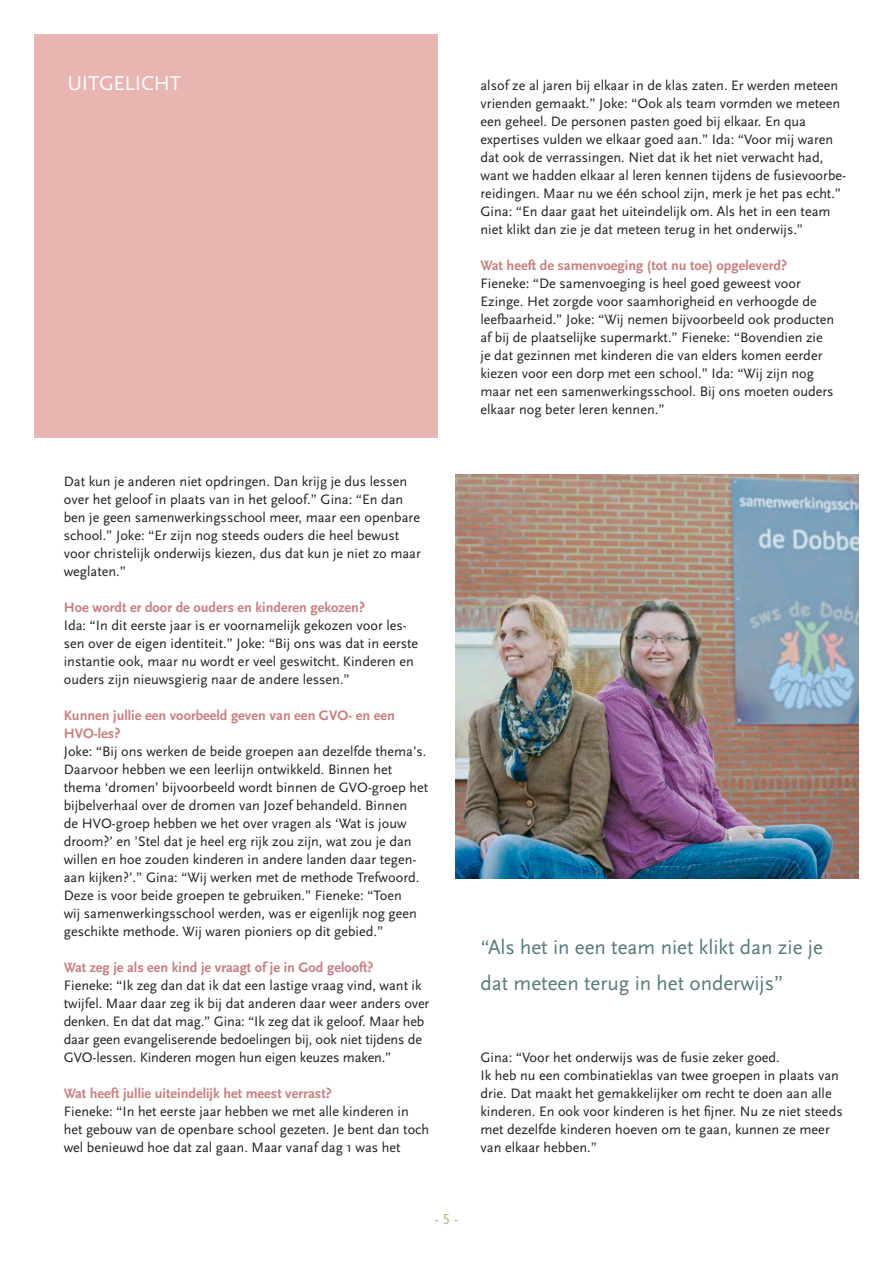
<style>
.page{position:relative;width:893px;height:1263px;background:#fff}
.page>*{position:absolute;margin:0;border:0;box-sizing:border-box;transform-origin:0 0}
.t1{font:21px/36px "Scala Sans";color:#587a7b}
.t2{font:21px "Scala Sans";letter-spacing:-.005em;color:#fff}
.kop{font:15px "Scala Sans Caps";color:#b1b579}
.t3{font:14.25px/18px "Scala Sans";color:#231f20}
.t4{font:700 14.25px/18px "Scala Sans";color:#ca7d80}
</style>
<div class="page">
<img style="left:455px;top:474px;width:404px;height:404px">
<div style="left:34px;top:34px;width:404px;height:404px;background:#e8b5b1"></div>
<p class="t2" style="left:67px;top:72px;width:115px">UITGELICHT</p>
<p class="t3" style="left:64px;top:473px;width:359px">Dat kun je anderen niet opdringen. Dan krijg je dus lessen over het geloof in plaats van in het geloof.” Gina: “En dan ben je geen samenwerkingsschool meer, maar een openbare school.” Joke: “Er zijn nog steeds ouders die heel bewust voor christelijk onderwijs kiezen, dus dat kun je niet zo maar weglaten.”</p>
<p class="t4" style="left:64px;top:599px;width:303px">Hoe wordt er door de ouders en kinderen gekozen?</p>
<p class="t3" style="left:64px;top:617px;width:356px">Ida: “In dit eerste jaar is er voornamelijk gekozen voor les&shy;sen over de eigen identiteit.” Joke: “Bij ons was dat in eerste instantie ook, maar nu wordt er veel geswitcht. Kinderen en ouders zijn nieuwsgierig naar de andere lessen.”</p>
<p class="t4" style="left:64px;top:707px;width:333px">Kunnen jullie een voorbeeld geven van een GVO- en een<br>HVO-les?</p>
<p class="t3" style="left:64px;top:743px;width:366px">Joke: “Bij ons werken de beide groepen aan dezelfde thema’s.<br>Daarvoor hebben we een leerlijn ontwikkeld. Binnen het thema ‘dromen’ bijvoorbeeld wordt binnen de GVO-groep het bijbelverhaal over de dromen van Jozef behandeld. Binnen<br>de HVO-groep hebben we het over vragen als ‘Wat is jouw droom?’ en ’Stel dat je heel erg rijk zou zijn, wat zou je dan willen en hoe zouden kinderen in andere landen daar tegen&shy;aan kijken?’.” Gina: “Wij werken met de methode Trefwoord.<br>Deze is voor beide groepen te gebruiken.” Fieneke: “Toen<br>wij samenwerkingsschool werden, was er eigenlijk nog geen geschikte methode. Wij waren pioniers op dit gebied.”</p>
<p class="t4" style="left:64px;top:959px;width:311px">Wat zeg je als een kind je vraagt of je in God gelooft?</p>
<p class="t3" style="left:64px;top:977px;width:367px">Fieneke: “Ik zeg dan dat ik dat een lastige vraag vind, want ik twijfel. Maar daar zeg ik bij dat anderen daar weer anders over denken. En dat dat mag.” Gina: “Ik zeg dat ik geloof. Maar heb daar geen evangeliserende bedoelingen bij, ook niet tijdens de GVO-lessen. Kinderen mogen hun eigen keuzes maken.”</p>
<p class="t4" style="left:64px;top:1085px;width:269px">Wat heeft jullie uiteindelijk het meest verrast?</p>
<p class="t3" style="left:64px;top:1103px;width:367px">Fieneke: “In het eerste jaar hebben we met alle kinderen in het gebouw van de openbare school gezeten. Je bent dan toch wel benieuwd hoe dat zal gaan. Maar vanaf dag 1 was het</p>
<p class="t3" style="left:480px;top:77px;width:361px">alsof ze al jaren bij elkaar in de klas zaten. Er werden meteen vrienden gemaakt.” Joke: “Ook als team vormden we meteen een geheel. De personen pasten goed bij elkaar. En qua</p>
<p class="t3" style="left:480px;top:131px;width:367px">expertises vulden we elkaar goed aan.” Ida: “Voor mij waren dat ook de verrassingen. Niet dat ik het niet verwacht had, want we hadden elkaar al leren kennen tijdens de fusievoorbe&shy;reidingen. Maar nu we één school zijn, merk je het pas echt.” Gina: “En daar gaat het uiteindelijk om. Als het in een team niet klikt dan zie je dat meteen terug in het onderwijs.”</p>
<p class="t4" style="left:480px;top:257px;width:308px">Wat heeft de samenvoeging (tot nu toe) opgeleverd?</p>
<p class="t3" style="left:480px;top:275px;width:322px">Fieneke: “De samenvoeging is heel goed geweest voor</p>
<p class="t3" style="left:480px;top:293px;width:338px">Ezinge. Het zorgde voor saamhorigheid en verhoogde de</p>
<p class="t3" style="left:480px;top:311px;width:355px">leefbaarheid.” Joke: “Wij nemen bijvoorbeeld ook producten af bij de plaatselijke supermarkt.” Fieneke: “Bovendien zie</p>
<p class="t3" style="left:480px;top:347px;width:355px">je dat gezinnen met kinderen die van elders komen eerder kiezen voor een dorp met een school.” Ida: “Wij zijn nog maar net een samenwerkingsschool. Bij ons moeten ouders elkaar nog beter leren kennen.”</p>
<p class="t1" style="left:480px;top:930px;width:344px">“Als het in een team niet klikt dan zie je dat meteen terug in het onderwijs”</p>
<p class="t3" style="left:480px;top:1049px;width:301px">Gina: “Voor het onderwijs was de fusie zeker goed.</p>
<p class="t3" style="left:480px;top:1067px;width:364px">Ik heb nu een combinatieklas van twee groepen in plaats van drie. Dat maakt het gemakkelijker om recht te doen aan alle kinderen. En ook voor kinderen is het fijner. Nu ze niet steeds met dezelfde kinderen hoeven om te gaan, kunnen ze meer van elkaar hebben.”</p>
<p class="kop" style="left:435px;top:1211px;width:25px">-5-</p>
</div>
